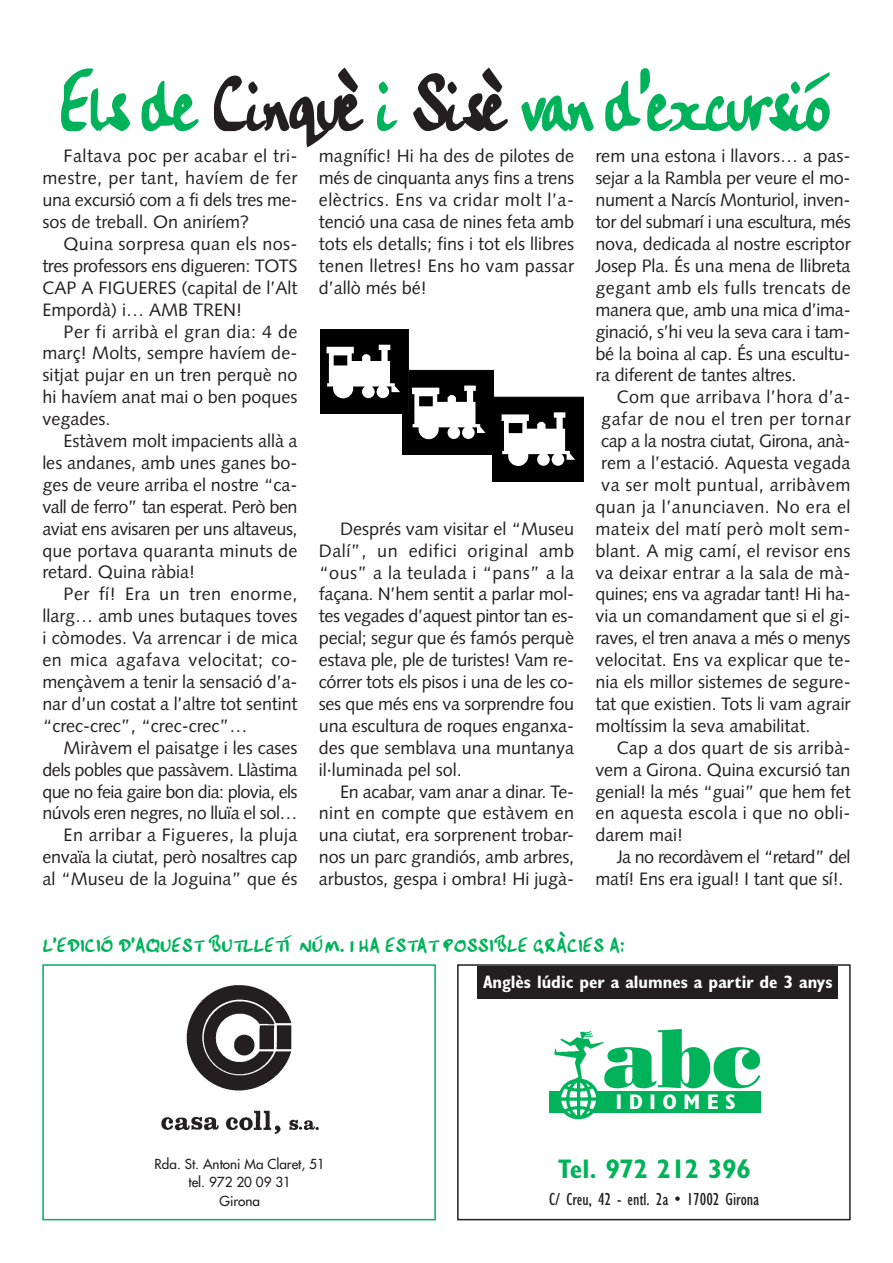
<style>
.page{position:relative;width:893px;height:1263px;background:#fff}
.page>*{position:absolute;margin:0;border:0;box-sizing:border-box;transform-origin:0 0}
.t1{font:90px "Handwriting Plain";letter-spacing:-.03em;color:#00b259;scale:.81 1}
.t2{font:82.05px "Bodoni Poster";color:#00b259}
.t3{font:700 condensed 27px "Gill Sans";color:#00b259}
.t4{font:700 condensed 21.3px "Gill Sans";letter-spacing:.26em;color:#fff;scale:1.12 1}
.t5{font:21px "Handwriting Plain";color:#00b259}
.t6{font:18px/21.9px "Syntax";color:#231f20;text-align:justify}
.t7{font:18px "Syntax";letter-spacing:.025em;color:#231f20}
.t8{font:18px "Syntax";letter-spacing:-.03em;color:#231f20}
.t9{font:18px "Syntax";letter-spacing:.03em;color:#231f20}
.t10{font:700 condensed 18px "Gill Sans";color:#fff}
.t11{font:condensed 18px "Gill Sans";color:#231f20}
.t12{font:18px "Syntax";letter-spacing:-.02em;color:#231f20}
.t13{font:18px "Syntax";letter-spacing:-.025em;color:#231f20}
.t14{font:18px "Syntax";letter-spacing:.02em;color:#231f20}
.t15{font:13.5px/18.5px "Futura";color:#231f20;text-align:center}
.s1{color:#231f20}
</style>
<div class="page">
<div style="left:42px;top:964px;width:394px;height:256px;border:2px solid #00b259"></div>
<img style="left:161px;top:985px;width:158px;height:149px">
<div style="left:457px;top:964px;width:393px;height:256px;border:2px solid #231f20"></div>
<div style="left:549px;top:1091px;width:211px;height:22px;background:#00b259"></div>
<img style="left:554px;top:1031px;width:50px;height:89px">
<div style="left:478px;top:966px;width:359px;height:32px;background:#231f20"></div>
<svg style="left:320px;top:329px;width:263px;height:152px"></svg>
<h1 class="t1" style="left:58px;top:47px;width:961px">Els de <span class="s1">Cinquè</span> i <span class="s1">Sisè</span> van d’excursió</h1>
<p class="t6" style="left:319px;top:147px;width:257px">magnífic! Hi ha des de pilotes de més de cinquanta anys fins a trens elèctrics. Ens va cridar molt l’a&shy;tenció una casa de nines feta amb tots els detalls; fins i tot els llibres tenen lletres! Ens ho vam passar d’allò més bé!</p>
<p class="t6" style="left:42px;top:147px;width:257px;text-indent:21px">Faltava poc per acabar el tri&shy;mestre, per tant, havíem de fer una excursió com a fi dels tres me&shy;sos de treball. On aniríem?</p>
<p class="t6" style="left:42px;top:235px;width:257px;text-indent:21px">Quina sorpresa quan els nos&shy;tres professors ens digueren: TOTS CAP A FIGUERES (capital de l’Alt Empordà) i… AMB TREN!</p>
<p class="t6" style="left:42px;top:322px;width:257px;text-indent:21px">Per fi arribà el gran dia: 4 de març! Molts, sempre havíem de&shy;sitjat pujar en un tren perquè no hi havíem anat mai o ben poques vegades.</p>
<p class="t6" style="left:42px;top:432px;width:257px;text-indent:21px">Estàvem molt impacients allà a les andanes, amb unes ganes bo&shy;ges de veure arriba el nostre “ca&shy;vall de ferro” tan esperat. Però ben aviat ens avisaren per uns altaveus, que portava quaranta minuts de retard. Quina ràbia!</p>
<p class="t6" style="left:42px;top:585px;width:257px;text-indent:21px">Per fí! Era un tren enorme, llarg… amb unes butaques toves i còmodes. Va arrencar i de mica en mica agafava velocitat; co&shy;mençàvem a tenir la sensació d’a&shy;nar d’un costat a l’altre tot sentint “crec-crec”, “crec-crec”…</p>
<p class="t6" style="left:42px;top:738px;width:257px;text-align:right">Miràvem el paisatge i les cases dels pobles que passàvem. Llàstima que no feia gaire bon dia: plovia, els núvols eren negres, no lluïa el sol… En arribar a Figueres, la pluja envaïa la ciutat, però nosaltres cap al “Museu de la Joguina” que és</p>
<p class="t6" style="left:595px;top:147px;width:257px">rem una estona i llavors… a pas&shy;sejar a la Rambla per veure el mo&shy;nument a Narcís Monturiol, inven&shy;tor del submarí i una escultura, més nova, dedicada al nostre escriptor Josep Pla. És una mena de llibreta gegant amb els fulls trencats de manera que, amb una mica d’ima&shy;ginació, s’hi veu la seva cara i tam&shy;bé la boina al cap. És una escultu&shy;ra diferent de tantes altres.</p>
<p class="t7" style="left:616px;top:390px;width:235px">Com que arribava l’hora d’a-</p>
<p class="t9" style="left:601px;top:412px;width:251px">gafar de nou el tren per tornar</p>
<p class="t8" style="left:601px;top:434px;width:251px">cap a la nostra ciutat, Girona, anà-</p>
<p class="t6" style="left:601px;top:454px;width:251px">rem a l’estació. Aquesta vegada</p>
<p class="t7" style="left:601px;top:477px;width:251px">va ser molt puntual, arribàvem</p>
<p class="t9" style="left:595px;top:499px;width:257px">quan ja l’anunciaven. No era el</p>
<p class="t7" style="left:595px;top:521px;width:257px">mateix del matí però molt sem-</p>
<p class="t6" style="left:595px;top:541px;width:257px">blant. A mig camí, el revisor ens</p>
<p class="t6" style="left:595px;top:563px;width:257px">va deixar entrar a la sala de mà-</p>
<p class="t12" style="left:595px;top:587px;width:257px">quines; ens va agradar tant! Hi ha-</p>
<p class="t6" style="left:595px;top:607px;width:257px">via un comandament que si el gi-</p>
<p class="t13" style="left:595px;top:631px;width:257px">raves, el tren anava a més o menys</p>
<p class="t6" style="left:595px;top:651px;width:257px">velocitat. Ens va explicar que te-</p>
<p class="t6" style="left:595px;top:673px;width:257px">nia els millor sistemes de segure-</p>
<p class="t6" style="left:595px;top:694px;width:257px">tat que existien. Tots li vam agrair</p>
<p class="t6" style="left:595px;top:716px;width:216px">moltíssim la seva amabilitat.</p>
<p class="t6" style="left:616px;top:738px;width:235px">Cap a dos quart de sis arribà-</p>
<p class="t6" style="left:595px;top:760px;width:257px">vem a Girona. Quina excursió tan</p>
<p class="t6" style="left:595px;top:782px;width:257px">genial! la més “guai” que hem fet</p>
<p class="t14" style="left:595px;top:806px;width:257px">en aquesta escola i que no obli-</p>
<p class="t6" style="left:595px;top:826px;width:89px">darem mai!</p>
<p class="t8" style="left:616px;top:850px;width:235px">Ja no recordàvem el “retard” del</p>
<p class="t6" style="left:595px;top:870px;width:250px">matí! Ens era igual! I tant que sí!.</p>
<p class="t6" style="left:319px;top:519px;width:257px;text-indent:21px">Després vam visitar el “Museu Dalí”, un edifici original amb “ous” a la teulada i “pans” a la façana. N’hem sentit a parlar mol&shy;tes vegades d’aquest pintor tan es&shy;pecial; segur que és famós perquè estava ple, ple de turistes! Vam re&shy;córrer tots els pisos i una de les co&shy;ses que més ens va sorprendre fou una escultura de roques enganxa&shy;des que semblava una muntanya il·luminada pel sol.</p>
<p class="t6" style="left:319px;top:782px;width:257px;text-indent:21px">En acabar, vam anar a dinar. Te&shy;nint en compte que estàvem en una ciutat, era sorprenent trobar&shy;nos un parc grandiós, amb arbres, arbustos, gespa i ombra! Hi jugà-</p>
<p class="t5" style="left:42px;top:932px;width:583px">L’EDICIÓ D’AQUEST BUTLLETÍ NÚM. 1 HA ESTAT POSSIBLE GRÀCIES A:</p>
<p class="t10" style="left:483px;top:976px;width:351px">Anglès lúdic per a alumnes a partir de 3 anys</p>
<p class="t15" style="left:155px;top:1156px;width:172px">Rda. St. Antoni Ma Claret, 51 tel. 972 20 09 31<br>Girona</p>
<h2 class="t2" style="left:602px;top:1029px;width:161px">abc</h2>
<p class="t4" style="left:615px;top:1094px;width:109px">IDIOMES</p>
<h3 class="t3" style="left:558px;top:1160px;width:194px">Tel. 972 212 396</h3>
<p class="t11" style="left:549px;top:1192px;width:211px">C/ Creu, 42 - entl. 2a • 17002 Girona</p>
</div>
